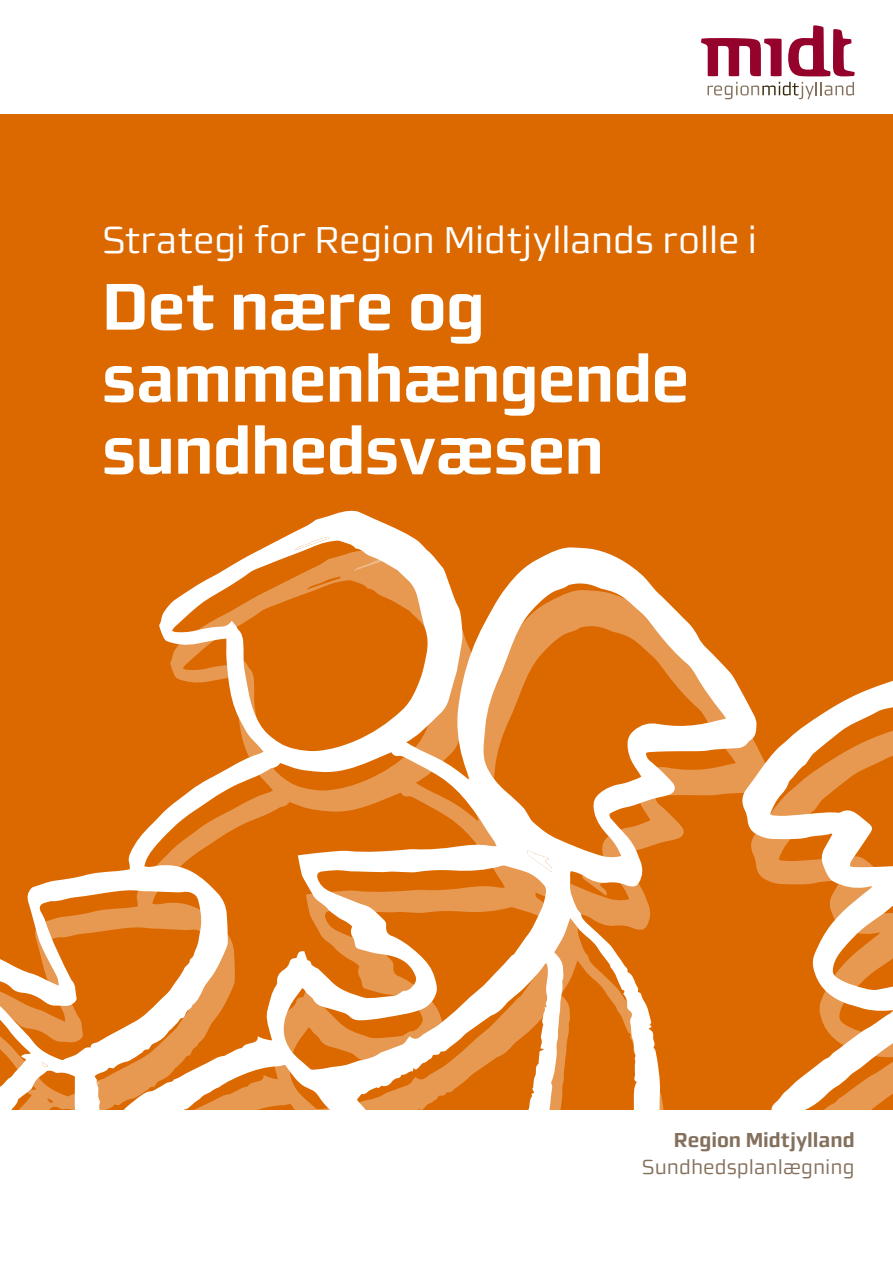
<style>
.page{position:relative;width:893px;height:1263px;background:#fff}
.page>*{position:absolute;margin:0;border:0;box-sizing:border-box;transform-origin:0 0}
.rubrik_forside{font:700 66px/72px "midtsans";letter-spacing:-.015em;color:#fff}
.rubrik_forside-2{font:37.5px "midtsans";letter-spacing:-.01em;color:#fff}
.Afsender_2__linje{font:20.25px "midtsans";color:#84705d}
.Afsender_1__linje{font:700 20.25px "midtsans";color:#84705d}
</style>
<div class="page">
<svg style="left:701px;top:25px;width:154px;height:74px"></svg>
<div style="left:0;top:115px;width:893px;height:995px;background:#dc6900"></div>
<svg style="left:258px;top:511px;width:342px;height:40px"></svg>
<svg style="left:295px;top:537px;width:33px;height:13px"></svg>
<svg style="left:0;top:551px;width:893px;height:559px"></svg>
<svg style="left:582px;top:874px;width:25px;height:22px"></svg>
<svg style="left:353px;top:558px;width:34px;height:13px"></svg>
<svg style="left:94px;top:1080px;width:6px;height:4px"></svg>
<p class="rubrik_forside-2" style="left:102px;top:218px;width:657px">Strategi for Region Midtjyllands rolle i</p>
<p class="rubrik_forside" style="left:102px;top:271px;width:589px">Det nære og sammenhængende sundhedsvæsen</p>
<p class="Afsender_1__linje" style="left:674px;top:1128px;width:182px">Region Midtjylland</p>
<p class="Afsender_2__linje" style="left:642px;top:1155px;width:214px">Sundhedsplanlægning</p>
</div>
